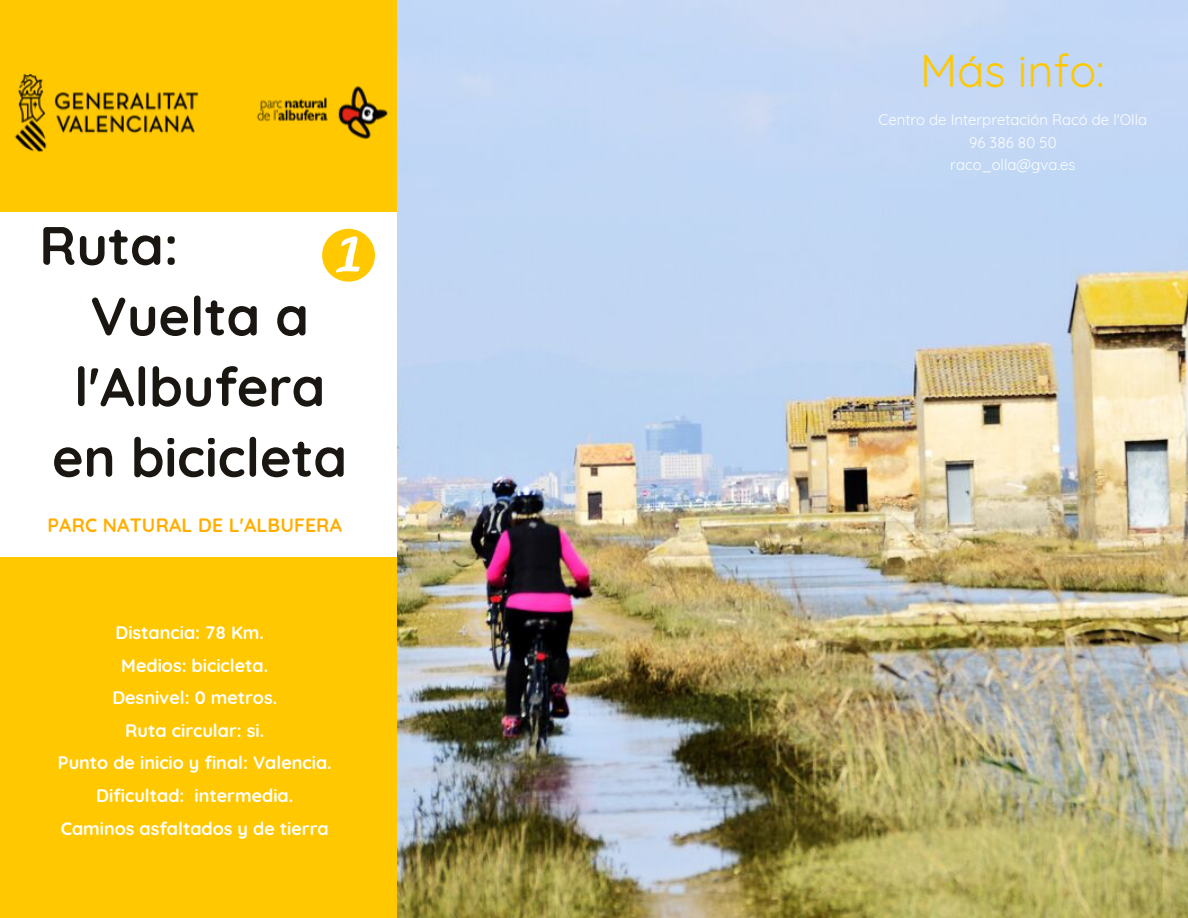
<style>
.page{position:relative;width:1188px;height:918px;background:#fff}
.page>*{position:absolute;margin:0;border:0;box-sizing:border-box;transform-origin:0 0}
.t1{font:700 54px "Quicksand";color:#1a1612}
.t2{font:45px "Quicksand";color:#ffc800}
.t3{font:700 19.35px "Quicksand";letter-spacing:.01em;color:#ffae00}
.t4{font:700 18px/32.7px "Quicksand";color:#fff;text-align:center}
.t5{font:15px/22.5px "Quicksand";color:#fff;text-align:center}
</style>
<div class="page">
<img style="left:396px;top:0;width:792px;height:918px">
<div style="left:0;top:0;width:396px;height:918px;background:#ffc800"></div>
<div style="left:0;top:213px;width:397px;height:344px;background:#fff"></div>
<img style="left:15px;top:66px;width:388px;height:91px">
<svg style="left:322px;top:229px;width:53px;height:53px"></svg>
<h1 class="t1" style="left:39px;top:211px;width:141px">Ruta:</h1>
<h1 class="t1" style="left:90px;top:281px;width:220px">Vuelta a</h1>
<h1 class="t1" style="left:74px;top:352px;width:253px">l'Albufera</h1>
<h1 class="t1" style="left:52px;top:423px;width:296px">en bicicleta</h1>
<p class="t3" style="left:47px;top:512px;width:296px">PARC NATURAL DE L'ALBUFERA</p>
<p class="t4" style="left:58px;top:616px;width:275px">Distancia: 78 Km.<br>Medios: bicicleta.<br>Desnivel: 0 metros.<br>Ruta circular: si.<br>Punto de inicio y final: Valencia.<br>Dificultad: intermedia.<br>Caminos asfaltados y de tierra</p>
<h2 class="t2" style="left:920px;top:42px;width:186px">Más info:</h2>
<p class="t5" style="left:879px;top:108px;width:270px">Centro de Interpretación Racó de l'Olla<br>96 386 80 50<br>raco_olla@gva.es</p>
</div>
